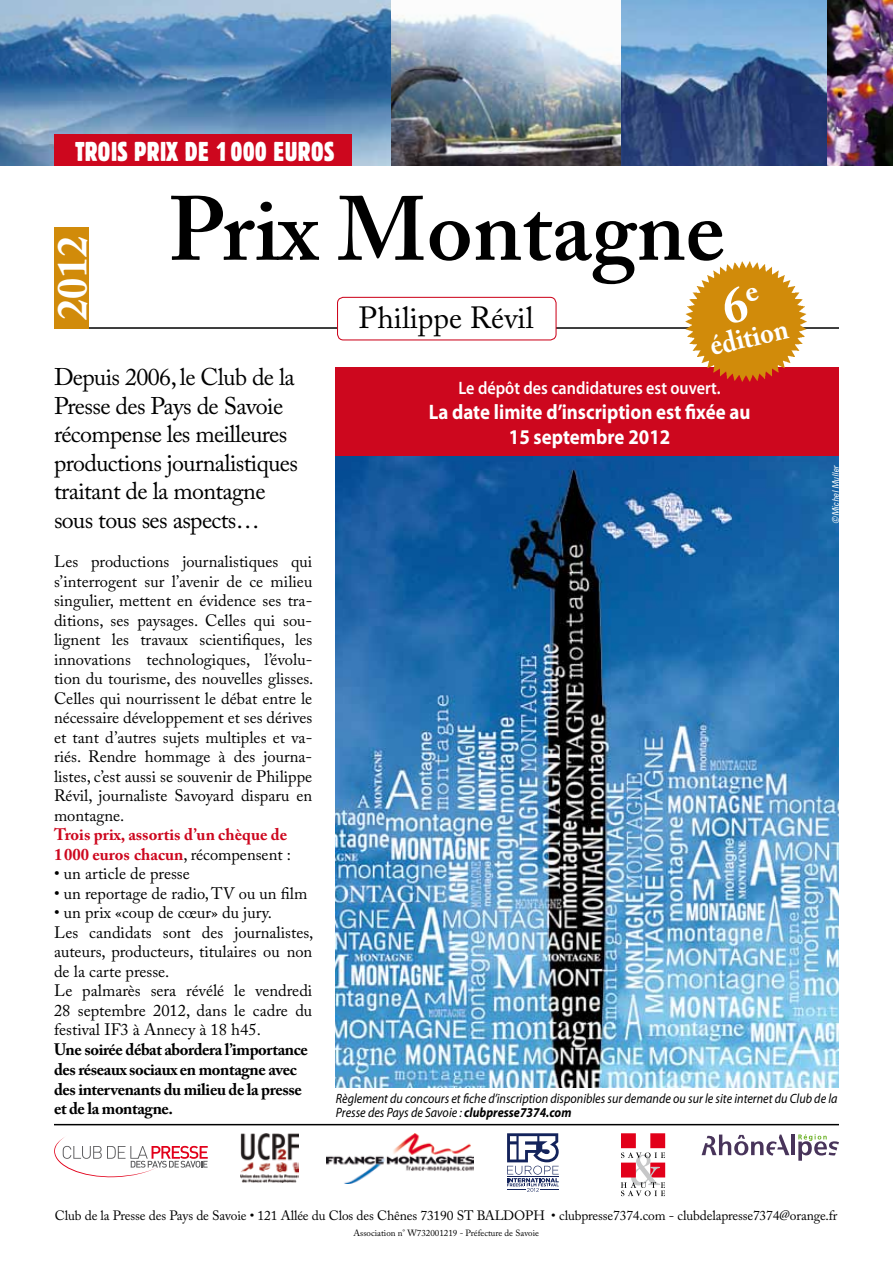
<style>
.page{position:relative;width:893px;height:1263px;background:#fff}
.page>*{position:absolute;margin:0;border:0;box-sizing:border-box;transform-origin:0 0}
.t1{font:600 90px "Adobe Caslon Pro";color:#000}
.t2{font:700 42px "Adobe Caslon Pro";color:#fff}
.t3{font:30.45px "Adobe Caslon Pro";color:#000}
.t4{font:700 29.25px "Adobe Caslon Pro";color:#fff;scale:.9 1}
.t5{font:condensed 27px "Block BE";letter-spacing:.02em;color:#fff;scale:.9 1}
.t6{font:24px/28.5px "Adobe Caslon Pro";letter-spacing:-.025em;color:#000}
.t7{font:700 21px/25.2px "Myriad Pro";color:#fff;text-align:center;scale:.9 1}
.t8{font:600 18px "Myriad Pro";color:#fff;scale:.9 1}
.t9{font:16.5px/19.5px "Adobe Caslon Pro";color:#000;text-align:justify}
.t10{font:700 16.5px/19.8px "Adobe Caslon Pro";letter-spacing:-.025em;color:#000}
.t11{font:700 16.5px/19.5px "Adobe Caslon Pro";color:#cd071e}
.t12{font:italic 13.5px/13.5px "Myriad Pro";color:#000;scale:.9 1}
.t13{font:13.5px "Adobe Caslon Pro";letter-spacing:-.01em;color:#000}
.t14{font:9px "Adobe Caslon Pro";color:#000}
.t15{font:italic condensed 9px "Univers";color:#fff}
.s1{font-weight:400;color:#000}
.s2{font-weight:700}
</style>
<div class="page">
<img style="left:336px;top:456px;width:503px;height:631px">
<div style="left:336px;top:368px;width:503px;height:88px;background:#cd071e"></div>
<img style="left:621px;top:0;width:207px;height:166px">
<img style="left:0;top:0;width:391px;height:166px">
<img style="left:391px;top:14px;width:230px;height:152px">
<img style="left:828px;top:0;width:65px;height:166px">
<hr style="left:54px;top:1124px;width:785px;height:1px;background:#000">
<hr style="left:54px;top:327px;width:785px;height:2px;background:#000">
<div style="left:337px;top:297px;width:219px;height:43px;background:#fff;border-radius:6px"></div>
<div style="left:337px;top:297px;width:220px;height:43px;border:1px solid #cd071e;border-radius:6px"></div>
<img style="left:240px;top:1133px;width:59px;height:49px">
<hr style="left:791px;top:1134px;width:4px;height:21px;background:#48345a">
<svg style="left:798px;top:1134px;width:41px;height:27px"></svg>
<svg style="left:702px;top:1134px;width:87px;height:21px"></svg>
<svg style="left:54px;top:1137px;width:154px;height:41px"></svg>
<div style="left:54px;top:227px;width:34px;height:102px;background:#d18b0a"></div>
<img style="left:686px;top:261px;width:120px;height:121px">
<svg style="left:621px;top:1133px;width:44px;height:63px"></svg>
<svg style="left:507px;top:1133px;width:52px;height:59px"></svg>
<img style="left:326px;top:1134px;width:147px;height:50px">
<div style="left:54px;top:134px;width:297px;height:32px;background:#cd071e"></div>
<div style="left:720px;top:286px;width:40px;height:39px;background:#d18b0a"></div>
<h3 class="t5" style="left:75px;top:136px;width:290px">TROIS PRIX DE 1000 EUROS</h3>
<h2 class="t2" style="left:47px;top:320px;width:85px;rotate:-90deg">2012</h2>
<h1 class="t1" style="left:168px;top:176px;width:558px">Prix Montagne</h1>
<h3 class="t3" style="left:359px;top:300px;width:176px">Philippe Révil</h3>
<h3 class="t4" style="left:706px;top:329px;width:90px;rotate:-13deg">édition</h3>
<h3 class="t6" style="left:54px;top:363px;width:246px">Depuis 2006, le Club de la<br>Presse des Pays de Savoie récompense les meilleures productions journalistiques traitant de la montagne sous tous ses aspects…</h3>
<p class="t8" style="left:458px;top:376px;width:293px">Le dépôt des candidatures est ouvert.</p>
<p class="t7" style="left:429px;top:398px;width:359px">La date limite d’inscription est fixée au<br>15 septembre 2012</p>
<p class="t15" style="left:830px;top:524px;width:61px;rotate:-90deg">©Michel Muller</p>
<p class="t9" style="left:54px;top:552px;width:261px">Les productions journalistiques qui s’interrogent sur l’avenir de ce milieu singulier, mettent en évidence ses tra&shy;ditions, ses paysages. Celles qui sou&shy;lignent les travaux scientifiques, les innovations technologiques, l’évolu&shy;tion du tourisme, des nouvelles glisses.<br>Celles qui nourrissent le débat entre le nécessaire développement et ses dérives et tant d’autres sujets multiples et va&shy;riés. Rendre hommage à des journa&shy;listes, c’est aussi se souvenir de Philippe Révil, journaliste Savoyard disparu en montagne.</p>
<p class="t11" style="left:54px;top:825px;width:239px">Trois prix, assortis d’un chèque de<br>1 000 euros chacun<span class="s1">, récompensent :</span></p>
<p class="t9" style="left:54px;top:864px;width:137px">• un article de presse</p>
<p class="t9" style="left:54px;top:883px;width:255px">• un reportage de radio, TV ou un film</p>
<p class="t9" style="left:54px;top:903px;width:261px;text-align:left">• un prix «coup de cœur» du jury.<br>Les candidats sont des journalistes, auteurs, producteurs, titulaires ou non de la carte presse.<br>Le palmarès sera révélé le vendredi<br>28 septembre 2012, dans le cadre du festival IF3 à Annecy à 18 h45.</p>
<p class="t10" style="left:54px;top:1039px;width:256px">Une soirée débat abordera l’importance des réseaux sociaux en montagne avec des intervenants du milieu de la presse et de la montagne.</p>
<p class="t12" style="left:336px;top:1091px;width:559px">Règlement du concours et fiche d’inscription disponibles sur demande ou sur le site internet du Club de la<br>Presse des Pays de Savoie : <span class="s2">clubpresse7374.com</span></p>
<p class="t13" style="left:55px;top:1207px;width:784px">Club de la Presse des Pays de Savoie • 121 Allée du Clos des Chênes 73190 ST BALDOPH • clubpresse7374.com - clubdelapresse7374@orange.fr</p>
<p class="t14" style="left:354px;top:1228px;width:187px">Association n° W732001219 - Préfecture de Savoie</p>
</div>
